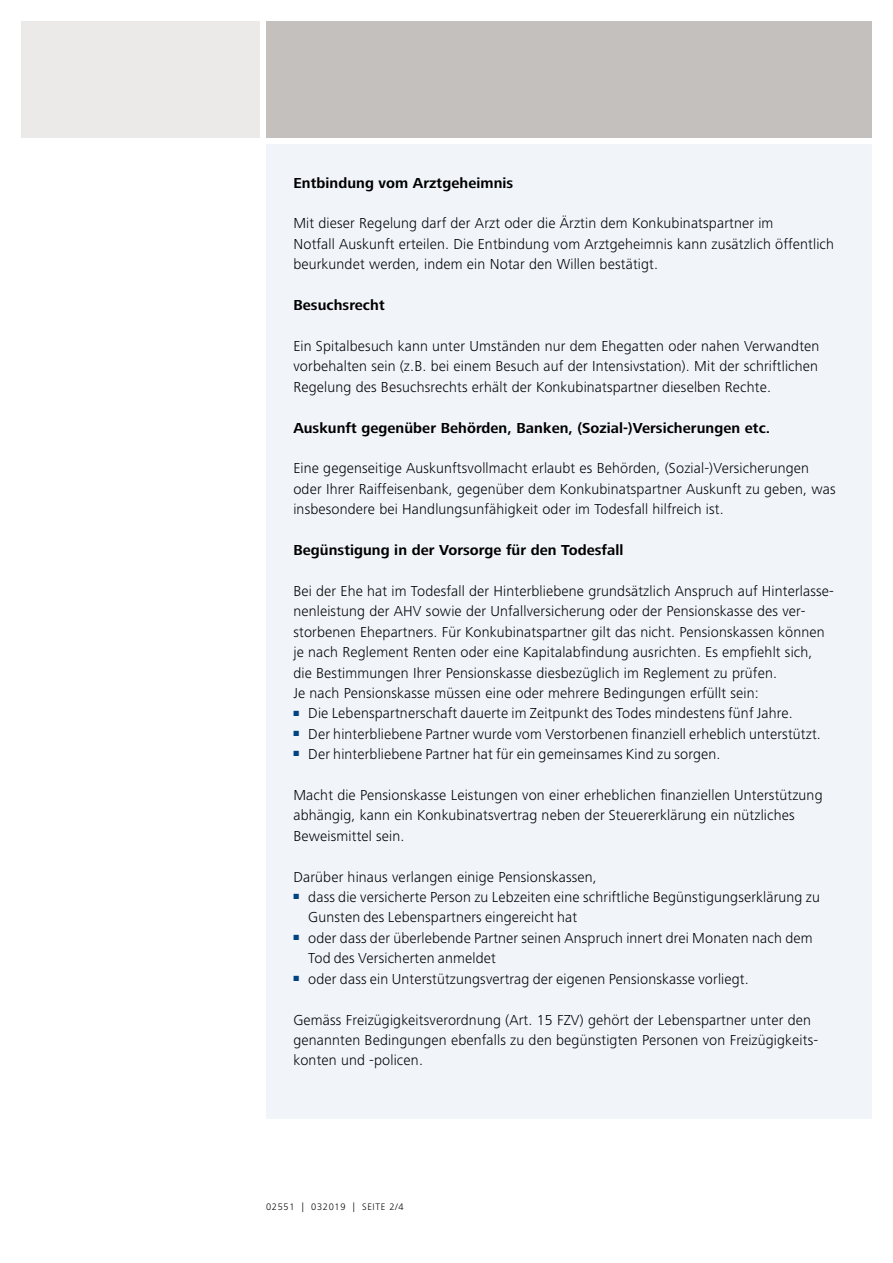
<style>
.page{position:relative;width:893px;height:1263px;background:#fff}
.page>*{position:absolute;margin:0;border:0;box-sizing:border-box;transform-origin:0 0}
.t1{font:300 15px/20.4px "Frutiger Next LT";letter-spacing:.01em;color:#000}
.t2{font:700 15px "Frutiger Next LT";letter-spacing:.005em;color:#000}
.t3{font:300 9.75px "Frutiger Next LT";letter-spacing:.07em;color:#000}
</style>
<div class="page">
<div style="left:266px;top:144px;width:606px;height:975px;background:#f1f5fa"></div>
<div style="left:21px;top:21px;width:239px;height:117px;background:#ebeae9"></div>
<div style="left:266px;top:21px;width:606px;height:117px;background:#c4c0be"></div>
<p class="t2" style="left:293px;top:174px;width:221px">Entbindung vom Arztgeheimnis</p>
<p class="t1" style="left:293px;top:213px;width:542px">Mit dieser Regelung darf der Arzt oder die Ärztin dem Konkubinatspartner im<br>Notfall Auskunft erteilen. Die Entbindung vom Arztgeheimnis kann zusätzlich öffentlich beurkundet werden, indem ein Notar den Willen bestätigt.</p>
<p class="t2" style="left:293px;top:297px;width:93px">Besuchsrecht</p>
<p class="t1" style="left:293px;top:336px;width:527px;text-align:justify">Ein Spitalbesuch kann unter Umständen nur dem Ehegatten oder nahen Verwandten vorbehalten sein (z.B. bei einem Besuch auf der Intensivstation). Mit der schriftlichen Regelung des Besuchsrechts erhält der Konkubinatspartner dieselben Rechte.</p>
<p class="t2" style="left:293px;top:419px;width:478px">Auskunft gegenüber Behörden, Banken, (Sozial-)Versicherungen etc.</p>
<p class="t1" style="left:293px;top:458px;width:544px">Eine gegenseitige Auskunftsvollmacht erlaubt es Behörden, (Sozial-)Versicherungen oder Ihrer Raiffeisenbank, gegenüber dem Konkubinatspartner Auskunft zu geben, was insbesondere bei Handlungsunfähigkeit oder im Todesfall hilfreich ist.</p>
<p class="t2" style="left:293px;top:542px;width:331px">Begünstigung in der Vorsorge für den Todesfall</p>
<p class="t1" style="left:293px;top:581px;width:542px">Bei der Ehe hat im Todesfall der Hinterbliebene grundsätzlich Anspruch auf Hinterlasse&shy;nenleistung der AHV sowie der Unfallversicherung oder der Pensionskasse des ver&shy;storbenen Ehepartners. Für Konkubinatspartner gilt das nicht. Pensionskassen können je nach Reglement Renten oder eine Kapitalabfindung ausrichten. Es empfiehlt sich, die Bestimmungen Ihrer Pensionskasse diesbezüglich im Reglement zu prüfen.<br>Je nach Pensionskasse müssen eine oder mehrere Bedingungen erfüllt sein:</p>
<p class="t1" style="left:293px;top:703px;width:501px"><sup>■</sup> Die Lebenspartnerschaft dauerte im Zeitpunkt des Todes mindestens fünf Jahre.</p>
<p class="t1" style="left:293px;top:724px;width:529px"><sup>■</sup> Der hinterbliebene Partner wurde vom Verstorbenen finanziell erheblich unterstützt.</p>
<p class="t1" style="left:293px;top:744px;width:429px"><sup>■</sup> Der hinterbliebene Partner hat für ein gemeinsames Kind zu sorgen.</p>
<p class="t1" style="left:293px;top:785px;width:531px">Macht die Pensionskasse Leistungen von einer erheblichen finanziellen Unterstützung abhängig, kann ein Konkubinatsvertrag neben der Steuererklärung ein nützliches<br>Beweismittel sein.</p>
<p class="t1" style="left:293px;top:866px;width:305px">Darüber hinaus verlangen einige Pensionskassen,</p>
<p class="t1" style="left:308px;top:887px;width:513px;text-indent:-15px"><sup>■</sup> dass die versicherte Person zu Lebzeiten eine schriftliche Begünstigungserklärung zu<br>Gunsten des Lebenspartners eingereicht hat</p>
<p class="t1" style="left:308px;top:928px;width:506px;text-indent:-15px"><sup>■</sup> oder dass der überlebende Partner seinen Anspruch innert drei Monaten nach dem<br>Tod des Versicherten anmeldet</p>
<p class="t1" style="left:293px;top:968px;width:457px"><sup>■</sup> oder dass ein Unterstützungsvertrag der eigenen Pensionskasse vorliegt.</p>
<p class="t1" style="left:293px;top:1009px;width:526px">Gemäss Freizügigkeitsverordnung (Art. 15 FZV) gehört der Lebenspartner unter den genannten Bedingungen ebenfalls zu den begünstigten Personen von Freizügigkeits&shy;konten und -policen.</p>
<p class="t3" style="left:266px;top:1202px;width:139px">02551 | 032019 | SEITE 2/4</p>
</div>
